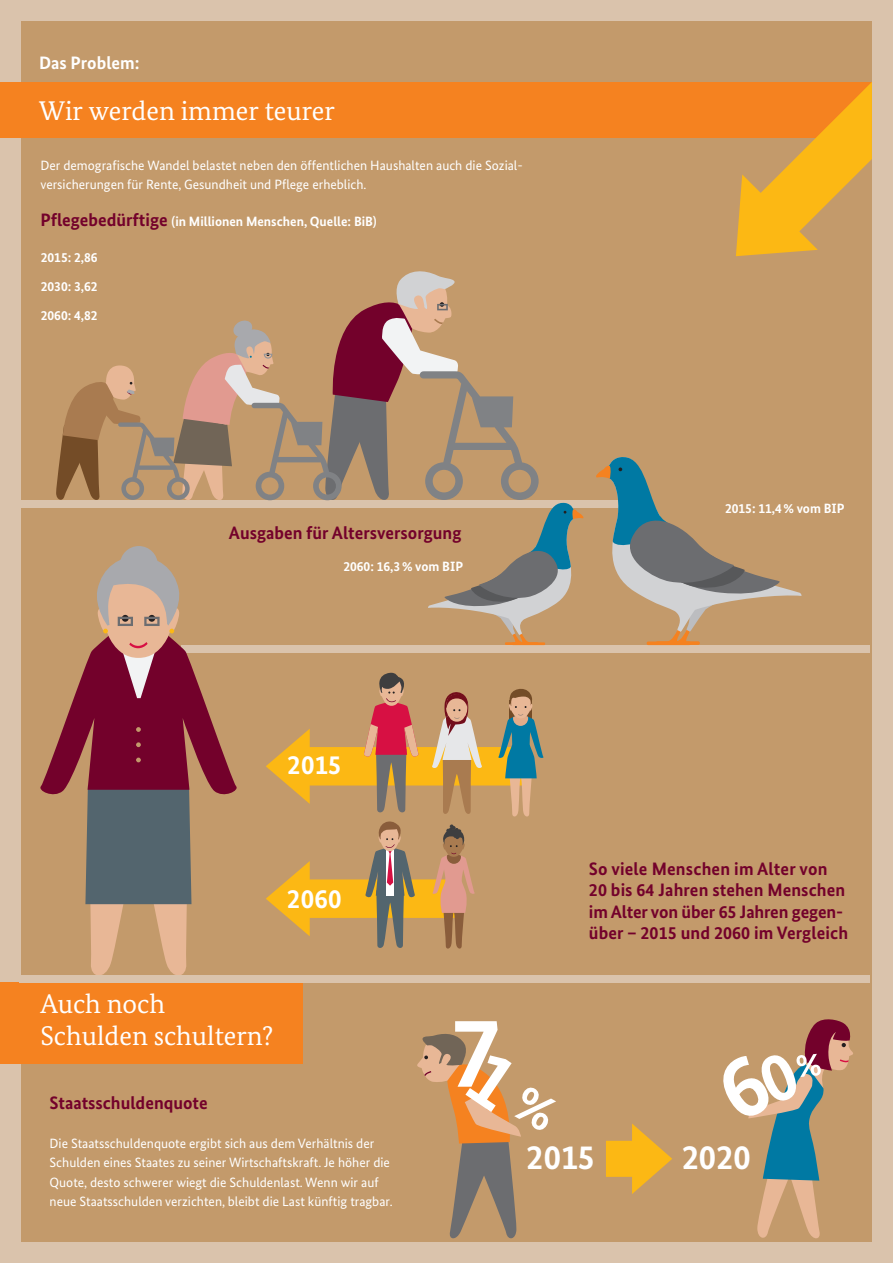
<style>
.page{position:relative;width:893px;height:1263px;background:#dac3ac}
.page>*{position:absolute;margin:0;border:0;box-sizing:border-box;transform-origin:0 0}
.t1{font:700 34.5px "Bundes Sans";color:#fff}
.t2{font:27px/32.4px "Bundes Serif";color:#fff}
.t3{font:700 27px "Bundes Sans";letter-spacing:.01em;color:#fff}
.t4{font:700 18px/21.6px "Bundes Sans";color:#73012b}
.t5{font:700 18px "Bundes Sans";color:#fff}
.t6{font:13.5px/19.5px "Bundes Sans";color:#fff}
.t7{font:700 13.5px/29.4px "Bundes Sans";color:#fff}
.s1{font-size:18px;color:#73012b}
</style>
<div class="page">
<div style="left:21px;top:21px;width:851px;height:1220px;background:#c39a6b"></div>
<div style="left:19px;top:500px;width:632px;height:7px;background:#dac3ac"></div>
<div style="left:181px;top:645px;width:689px;height:7px;background:#dac3ac"></div>
<svg style="left:606px;top:1123px;width:66px;height:71px"></svg>
<div style="left:0;top:82px;width:872px;height:55px;background:#f58220"></div>
<svg style="left:736px;top:82px;width:136px;height:174px"></svg>
<div style="left:0;top:983px;width:302px;height:81px;background:#f58220"></div>
<svg style="left:417px;top:1021px;width:139px;height:218px"></svg>
<svg style="left:723px;top:1019px;width:130px;height:219px"></svg>
<svg style="left:596px;top:457px;width:206px;height:188px"></svg>
<div style="left:19px;top:975px;width:851px;height:7px;background:#dac3ac"></div>
<svg style="left:37px;top:271px;width:547px;height:704px"></svg>
<h3 class="t5" style="left:39px;top:56px;width:102px">Das Problem:</h3>
<h2 class="t2" style="left:39px;top:97px;width:297px">Wir werden immer teurer</h2>
<p class="t6" style="left:40px;top:157px;width:484px">Der demografische Wandel belastet neben den öffentlichen Haushalten auch die Sozial&shy;versicherungen für Rente, Gesundheit und Pflege erheblich.</p>
<p class="t7" style="left:40px;top:208px;width:338px"><span class="s1">Pflegebedürftige</span> (in Millionen Menschen, Quelle: BiB)</p>
<p class="t7" style="left:41px;top:243px;width:58px">2015: 2,86<br>2030: 3,62</p>
<p class="t7" style="left:41px;top:302px;width:58px">2060: 4,82</p>
<h3 class="t4" style="left:229px;top:523px;width:234px">Ausgaben für Altersversorgung</h3>
<p class="t7" style="left:343px;top:553px;width:121px">2060: 16,3 % vom BIP</p>
<p class="t7" style="left:725px;top:494px;width:121px">2015: 11,4 % vom BIP</p>
<h2 class="t3" style="left:287px;top:754px;width:55px">2015</h2>
<h2 class="t3" style="left:287px;top:887px;width:56px">2060</h2>
<h2 class="t2" style="left:40px;top:989px;width:234px">Auch noch<br>Schulden schultern?</h2>
<h3 class="t4" style="left:50px;top:1093px;width:160px">Staatsschuldenquote</h3>
<p class="t6" style="left:50px;top:1134px;width:345px">Die Staatsschuldenquote ergibt sich aus dem Verhältnis der Schulden eines Staates zu seiner Wirtschaftskraft. Je höher die Quote, desto schwerer wiegt die Schuldenlast. Wenn wir auf neue Staatsschulden verzichten, bleibt die Last künftig tragbar.</p>
<h3 class="t4" style="left:589px;top:859px;width:261px">So viele Menschen im Alter von<br>20 bis 64 Jahren stehen Menschen im Alter von über 65 Jahren gegen&shy;über – 2015 und 2060 im Vergleich</h3>
<h1 class="t1" style="left:526px;top:1143px;width:70px">2015</h1>
<h1 class="t1" style="left:682px;top:1143px;width:70px">2020</h1>
</div>
